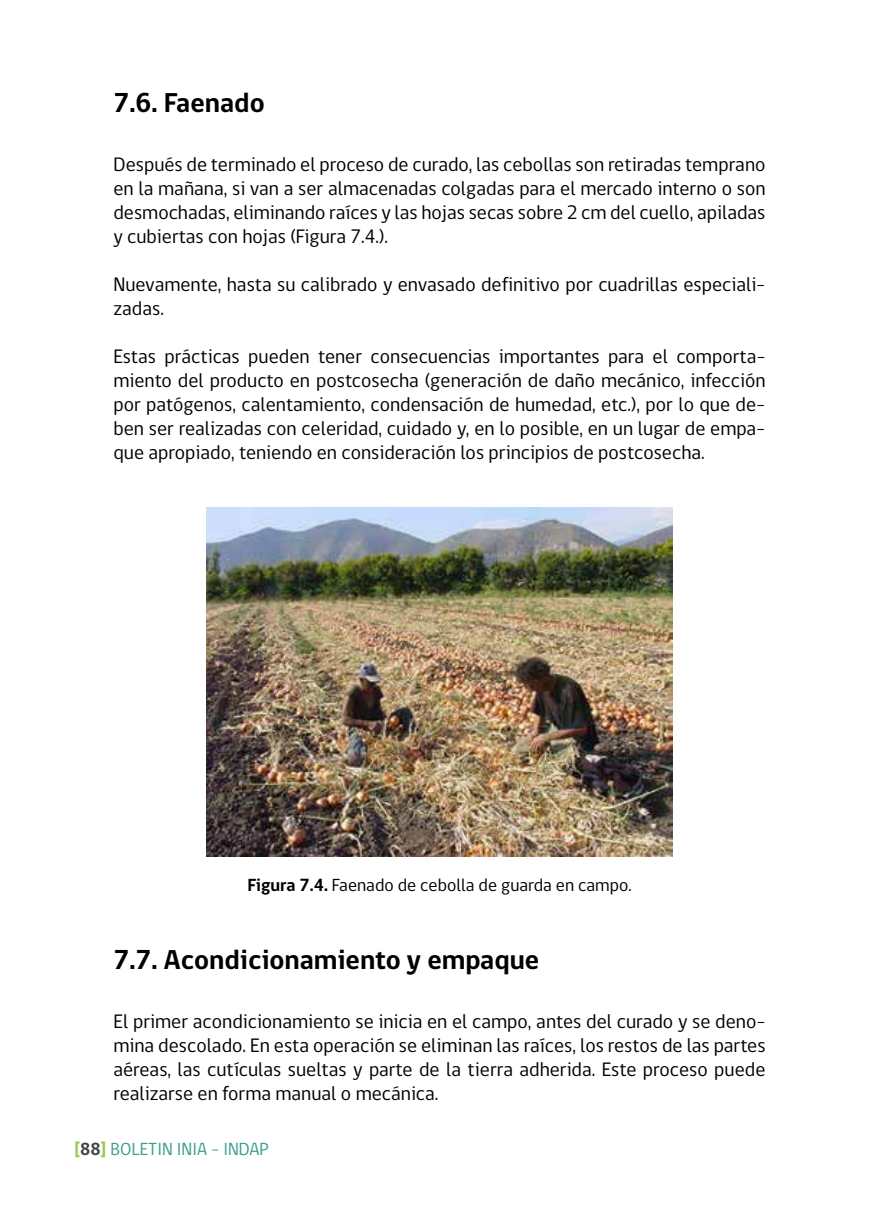
<style>
.page{position:relative;width:879px;height:1219px;background:#fff}
.page>*{position:absolute;margin:0;border:0;box-sizing:border-box;transform-origin:0 0}
.t1{font:700 28px "gob CL";color:#000}
.t2{font:20px/24px "gob CL";color:#000;text-align:justify}
.t3{font:18px "gob CL";color:#000}
.t4{font:18px "gob CL";color:#3d9e8a}
.s1{font-weight:700}
.s2{font-weight:700;color:#99cb52}
.s3{font-weight:700;color:#414042}
</style>
<div class="page">
<img style="left:207px;top:507px;width:465px;height:349px">
<h1 class="t1" style="left:113px;top:83px;width:153px">7.6. Faenado</h1>
<p class="t2" style="left:113px;top:153px;width:653px">Después de terminado el proceso de curado, las cebollas son retiradas temprano en la mañana, si van a ser almacenadas colgadas para el mercado interno o son desmochadas, eliminando raíces y las hojas secas sobre 2 cm del cuello, apiladas y cubiertas con hojas (Figura 7.4.).</p>
<p class="t2" style="left:113px;top:273px;width:653px">Nuevamente, hasta su calibrado y envasado definitivo por cuadrillas especiali&shy;zadas.</p>
<p class="t2" style="left:113px;top:345px;width:654px">Estas prácticas pueden tener consecuencias importantes para el comporta&shy;miento del producto en postcosecha (generación de daño mecánico, infección por patógenos, calentamiento, condensación de humedad, etc.), por lo que de&shy;ben ser realizadas con celeridad, cuidado y, en lo posible, en un lugar de empa&shy;que apropiado, teniendo en consideración los principios de postcosecha.</p>
<p class="t3" style="left:247px;top:873px;width:385px"><span class="s1">Figura 7.4.</span> Faenado de cebolla de guarda en campo.</p>
<h1 class="t1" style="left:113px;top:941px;width:427px">7.7. Acondicionamiento y empaque</h1>
<p class="t2" style="left:113px;top:1010px;width:654px">El primer acondicionamiento se inicia en el campo, antes del curado y se deno&shy;mina descolado. En esta operación se eliminan las raíces, los restos de las partes aéreas, las cutículas sueltas y parte de la tierra adherida. Este proceso puede realizarse en forma manual o mecánica.</p>
<p class="t4" style="left:74px;top:1136px;width:196px"><span class="s2">[</span><span class="s3">88</span><span class="s2">]</span> BOLETIN INIA - INDAP</p>
</div>
